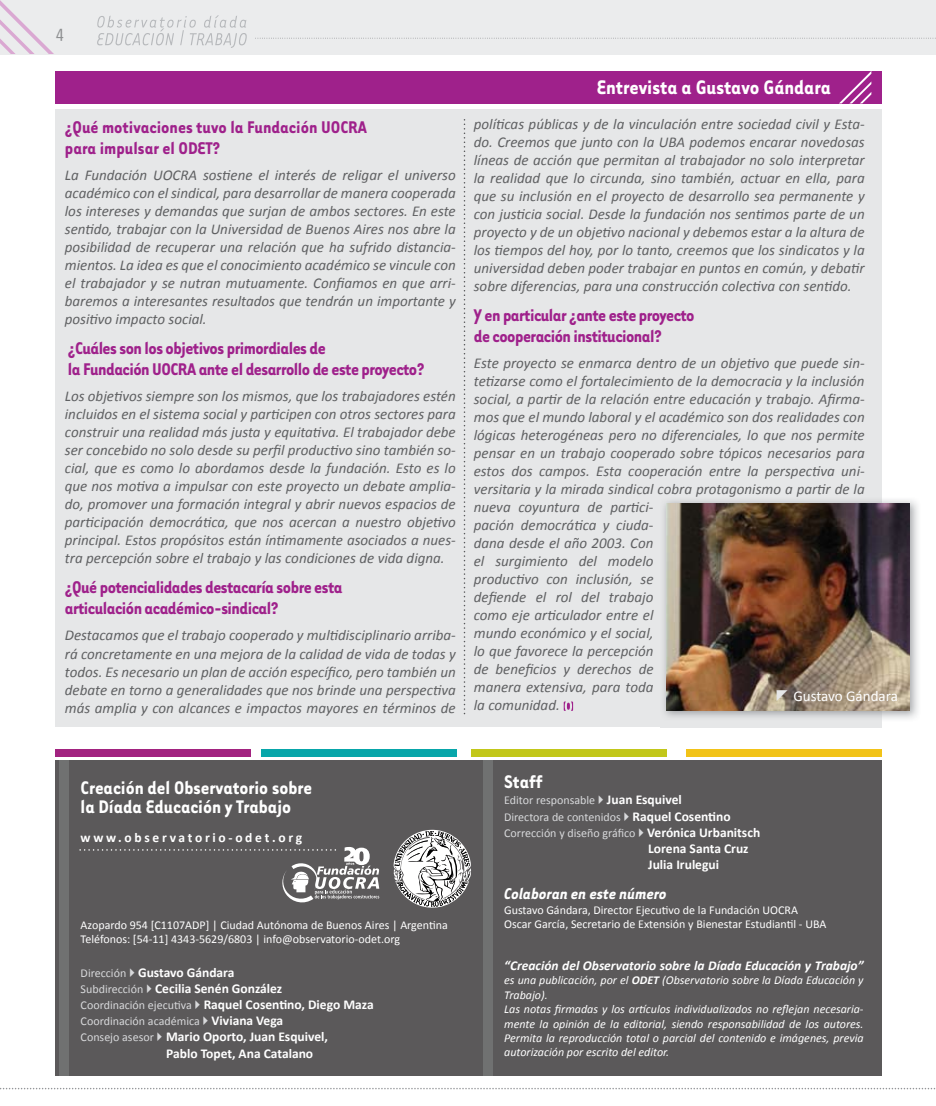
<style>
.page{position:relative;width:936px;height:1106px;background:#fff}
.page>*{position:absolute;margin:0;border:0;box-sizing:border-box;transform-origin:0 0}
.t1{font:700 22.5px "Tarzana Narrow";color:#fff}
.t2{font:700 21px/19.5px "Tarzana Narrow";color:#fff}
.t3{font:700 19.5px/21px "Tarzana Narrow";letter-spacing:-.025em;color:#9f218b}
.t4{font:700 19.5px/21px "Tarzana Narrow";color:#9f218b}
.t5{font:italic 700 18px "Tarzana Narrow";color:#fff}
.t6{font:18px "Sun Sans Condensed";color:#8e9092}
.t7{font:italic 15px/18px "Calibri";color:#5f6062;text-align:justify}
.t8{font:15px "Calibri";color:#fff}
.t9{font:700 13.5px/16.2px "Calibri";color:#fff}
.t10{font:italic 700 13.5px "Calibri";color:#fff}
.t11{font:700 13.5px "Calibri";letter-spacing:.2em;color:#fff}
.t12{font:italic 12px/14.4px "Calibri";color:#fff}
.t13{font:12px/14.4px "Calibri";color:#fff}
.t14{font:12px/16.2px "Calibri";color:#d8d9db}
.s1{font-weight:400;font-size:12px;color:#d8d9db}
.s2{font-weight:700;font-size:13.5px;color:#fff}
.s3{font-weight:700}
</style>
<div class="page">
<div style="left:0;top:0;width:935px;height:54px;background:#ebeced"></div>
<svg style="left:255px;top:38px;width:679px;height:1px"></svg>
<svg style="left:0;top:1088px;width:935px;height:1px"></svg>
<svg style="left:0;top:0;width:54px;height:54px"></svg>
<svg style="left:97px;top:15px;width:150px;height:33px"></svg>
<div style="left:55px;top:760px;width:826px;height:316px;background:#5b595a"></div>
<div style="left:55px;top:749px;width:195px;height:8px;background:#a22380"></div>
<div style="left:261px;top:749px;width:196px;height:8px;background:#08a6aa"></div>
<div style="left:471px;top:749px;width:196px;height:8px;background:#c2c71a"></div>
<div style="left:686px;top:749px;width:195px;height:8px;background:#f2c318"></div>
<div style="left:60px;top:760px;width:9px;height:316px;background:#707171"></div>
<div style="left:483px;top:760px;width:9px;height:316px;background:#707171"></div>
<div style="left:55px;top:109px;width:826px;height:618px;background:#e6e7e8"></div>
<div style="left:56px;top:71px;width:825px;height:32px;background:#9f218b"></div>
<svg style="left:839px;top:71px;width:32px;height:32px"></svg>
<svg style="left:463px;top:119px;width:2px;height:595px"></svg>
<img style="left:660px;top:497px;width:258px;height:231px">
<img style="left:660px;top:497px;width:221px;height:230px">
<img style="left:666px;top:503px;width:243px;height:207px">
<svg style="left:563px;top:701px;width:10px;height:10px"></svg>
<svg style="left:393px;top:829px;width:78px;height:79px"></svg>
<svg style="left:79px;top:847px;width:300px;height:56px"></svg>
<svg style="left:776px;top:690px;width:11px;height:11px"></svg>
<p class="t6" style="left:56px;top:24px;width:9px">4</p>
<h3 class="t4" style="left:65px;top:115px;width:303px">¿Qué motivaciones tuvo la Fundación UOCRA para impulsar el ODET?</h3>
<p class="t7" style="left:65px;top:166px;width:392px">La Fundación UOCRA sostiene el interés de religar el universo académico con el sindical, para desarrollar de manera cooperada los intereses y demandas que surjan de ambos sectores. En este sentido, trabajar con la Universidad de Buenos Aires nos abre la posibilidad de recuperar una relación que ha sufrido distancia&shy;mientos. La idea es que el conocimiento académico se vincule con el trabajador y se nutran mutuamente. Confiamos en que arri&shy;baremos a interesantes resultados que tendrán un importante y positivo impacto social.</p>
<h3 class="t3" style="left:68px;top:336px;width:358px">¿Cuáles son los objetivos primordiales de<br>la Fundación UOCRA ante el desarrollo de este proyecto?</h3>
<p class="t7" style="left:65px;top:387px;width:392px">Los objetivos siempre son los mismos, que los trabajadores estén incluidos en el sistema social y participen con otros sectores para construir una realidad más justa y equitativa. El trabajador debe ser concebido no solo desde su perfil productivo sino también so&shy;cial, que es como lo abordamos desde la fundación. Esto es lo que nos motiva a impulsar con este proyecto un debate amplia&shy;do, promover una formación integral y abrir nuevos espacios de participación democrática, que nos acercan a nuestro objetivo principal. Estos propósitos están íntimamente asociados a nues&shy;tra percepción sobre el trabajo y las condiciones de vida digna.</p>
<h3 class="t3" style="left:65px;top:575px;width:279px">¿Qué potencialidades destacaría sobre esta articulación académico-sindical?</h3>
<p class="t7" style="left:65px;top:626px;width:392px">Destacamos que el trabajo cooperado y multidisciplinario arriba&shy;rá concretamente en una mejora de la calidad de vida de todas y todos. Es necesario un plan de acción específico, pero también un debate en torno a generalidades que nos brinde una perspectiva más amplia y con alcances e impactos mayores en términos de</p>
<h1 class="t1" style="left:596px;top:73px;width:235px">Entrevista a Gustavo Gándara</h1>
<p class="t7" style="left:474px;top:114px;width:392px">políticas públicas y de la vinculación entre sociedad civil y Esta&shy;do. Creemos que junto con la UBA podemos encarar novedosas líneas de acción que permitan al trabajador no solo interpretar la realidad que lo circunda, sino también, actuar en ella, para que su inclusión en el proyecto de desarrollo sea permanente y con justicia social. Desde la fundación nos sentimos parte de un proyecto y de un objetivo nacional y debemos estar a la altura de los tiempos del hoy, por lo tanto, creemos que los sindicatos y la universidad deben poder trabajar en puntos en común, y debatir sobre diferencias, para una construcción colectiva con sentido.</p>
<h3 class="t3" style="left:474px;top:303px;width:222px">Y en particular ¿ante este proyecto de cooperación institucional?</h3>
<p class="t7" style="left:474px;top:353px;width:392px;text-align:left">Este proyecto se enmarca dentro de un objetivo que puede sin&shy;tetizarse como el fortalecimiento de la democracia y la inclusión social, a partir de la relación entre educación y trabajo. Afirma&shy;mos que el mundo laboral y el académico son dos realidades con lógicas heterogéneas pero no diferenciales, lo que nos permite pensar en un trabajo cooperado sobre tópicos necesarios para estos dos campos. Esta cooperación entre la perspectiva uni&shy;versitaria y la mirada sindical cobra protagonismo a partir de la nueva coyuntura de partici-<br>pación democrática y ciuda-<br>dana desde el año 2003. Con<br>el surgimiento del modelo<br>productivo con inclusión, se<br>defiende el rol del trabajo<br>como eje articulador entre el<br>mundo económico y el social,<br>lo que favorece la percepción<br>de beneficios y derechos de<br>manera extensiva, para toda<br>la comunidad.</p>
<p class="t8" style="left:793px;top:686px;width:106px">Gustavo Gándara</p>
<h2 class="t2" style="left:81px;top:776px;width:233px">Creación del Observatorio sobre la Díada Educación y Trabajo</h2>
<p class="t11" style="left:81px;top:829px;width:223px">www.observatorio-odet.org</p>
<p class="t13" style="left:81px;top:917px;width:368px">Azopardo 954 [C1107ADP] | Ciudad Autónoma de Buenos Aires | Argentina<br>Teléfonos: [54-11] 4343-5629/6803 | info@observatorio-odet.org</p>
<p class="t9" style="left:81px;top:963px;width:294px"><span class="s1">Dirección</span> Gustavo Gándara<br><span class="s1">Subdirección</span> Cecilia Senén González<br><span class="s1">Coordinación ejecutiva</span> Raquel Cosentino, Diego Maza</p>
<p class="t14" style="left:81px;top:1012px;width:204px">Coordinación académica <span class="s2">Viviana Vega</span></p>
<p class="t9" style="left:166px;top:1028px;width:163px;text-indent:-85px"><span class="s1">Consejo asesor</span> Mario Oporto, Juan Esquivel,<br>Pablo Topet, Ana Catalano</p>
<h2 class="t2" style="left:504px;top:771px;width:40px">Staff</h2>
<p class="t14" style="left:504px;top:791px;width:257px">Editor responsable <span class="s2">Juan Esquivel<br></span>Directora de contenidos <span class="s2">Raquel Cosentino<br></span>Corrección y diseño gráfico <span class="s2">Verónica Urbanitsch</span></p>
<p class="t9" style="left:648px;top:840px;width:102px">Lorena Santa Cruz<br>Julia Irulegui</p>
<p class="t5" style="left:504px;top:882px;width:164px">Colaboran en este número</p>
<p class="t13" style="left:504px;top:902px;width:324px">Gustavo Gándara, Director Ejecutivo de la Fundación UOCRA<br>Oscar García, Secretario de Extensión y Bienestar Estudiantil - UBA</p>
<p class="t10" style="left:504px;top:957px;width:361px">“Creación del Observatorio sobre la Díada Educación y Trabajo”</p>
<p class="t12" style="left:504px;top:972px;width:361px">es una publicación, por el <span class="s3">ODET</span> (Observatorio sobre la Díada Educación y Trabajo).<br>Las notas firmadas y los artículos individualizados no reflejan necesaria&shy;mente la opinión de la editorial, siendo responsabilidad de los autores.<br>Permita la reproducción total o parcial del contenido e imágenes, previa autorización por escrito del editor.</p>
</div>
